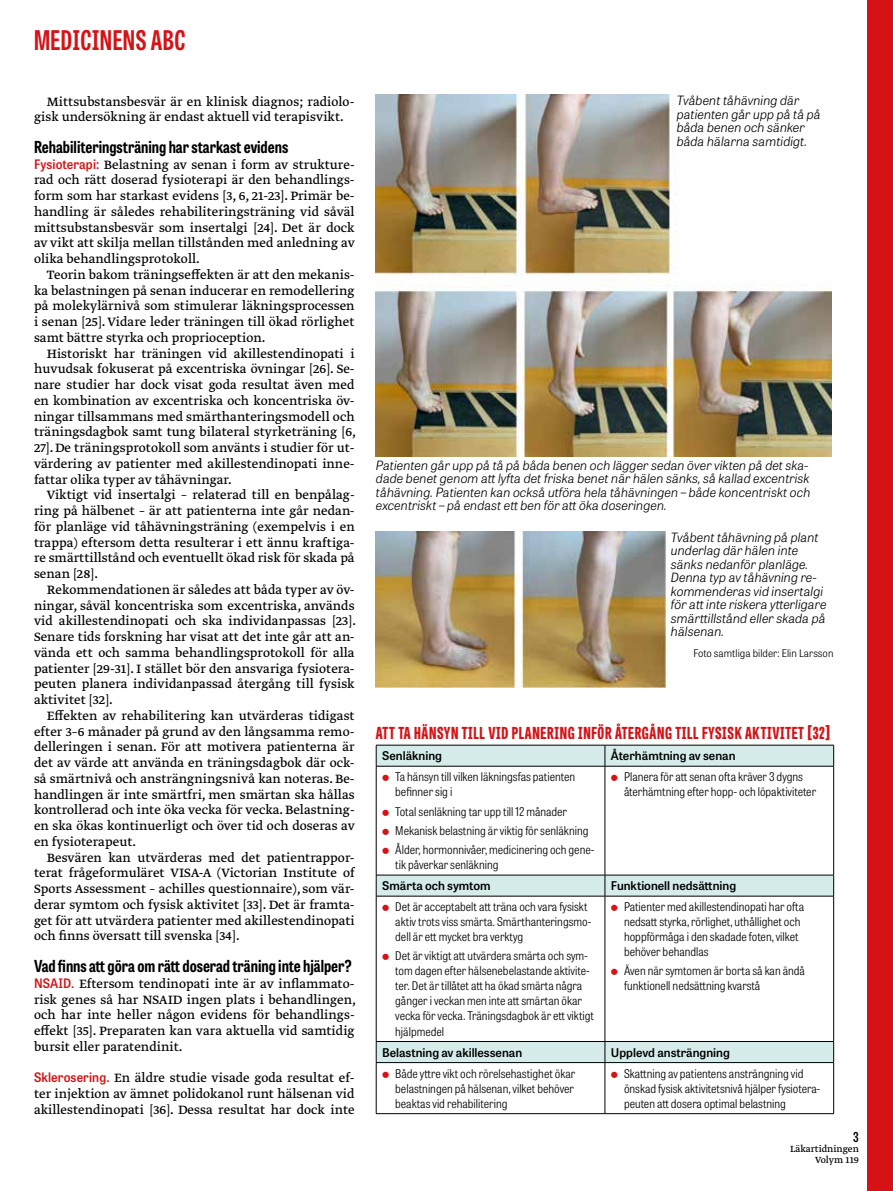
<style>
.page{position:relative;width:893px;height:1191px;background:#fff}
.page>*{position:absolute;margin:0;border:0;box-sizing:border-box;transform-origin:0 0}
.t1{font:700 27px "Tablet Gothic Compressed";letter-spacing:.02em;color:#d51317}
.t2{font:700 16.5px "Tablet Gothic Condensed";color:#000}
.t3{font:800 16.5px "Tablet Gothic Compressed";letter-spacing:.04em;color:#d51317}
.t4{font:14.25px/15.8px "Greta Text Pro Regular Min";color:#000;text-align:justify}
.t5{font:600 13.5px "Tablet Gothic Condensed";color:#000}
.t6{font:italic 300 12.75px/13.5px "Tablet Gothic";color:#000}
.t7{font:300 semi-condensed 12px/15px "Tablet Gothic";color:#000}
.t8{font:600 12px "Tablet Gothic";color:#000}
.t9{font:300 10.5px "Tablet Gothic Narrow";letter-spacing:.005em;color:#000}
.t10{font:10.5px/10.5px "Greta Text Pro";color:#000;text-align:right}
.s1{font-family:"Tablet Gothic Narrow";font-weight:600;font-size:13.05px;color:#d51317}
</style>
<div class="page">
<div style="left:867px;top:0;width:26px;height:1191px;background:#d51317"></div>
<img style="left:376px;top:95px;width:456px;height:361px">
<img style="left:376px;top:532px;width:292px;height:155px">
<svg style="left:377px;top:746px;width:456px;height:316px"></svg>
<hr style="left:376px;top:745px;width:229px;height:1px;background:#000">
<svg style="left:376px;top:745px;width:1px;height:21px"></svg>
<hr style="left:605px;top:745px;width:229px;height:1px;background:#000">
<svg style="left:605px;top:745px;width:1px;height:21px"></svg>
<svg style="left:833px;top:745px;width:1px;height:21px"></svg>
<hr style="left:376px;top:766px;width:229px;height:1px;background:#000">
<hr style="left:376px;top:766px;width:1px;height:109px;background:#000">
<hr style="left:605px;top:766px;width:229px;height:1px;background:#000">
<hr style="left:605px;top:766px;width:1px;height:109px;background:#000">
<hr style="left:833px;top:766px;width:1px;height:109px;background:#000">
<hr style="left:376px;top:875px;width:229px;height:1px;background:#000">
<svg style="left:376px;top:875px;width:1px;height:21px"></svg>
<hr style="left:605px;top:875px;width:229px;height:1px;background:#000">
<svg style="left:605px;top:875px;width:1px;height:21px"></svg>
<svg style="left:833px;top:875px;width:1px;height:21px"></svg>
<hr style="left:376px;top:896px;width:229px;height:1px;background:#000">
<hr style="left:376px;top:896px;width:1px;height:145px;background:#000">
<hr style="left:605px;top:896px;width:229px;height:1px;background:#000">
<hr style="left:605px;top:896px;width:1px;height:145px;background:#000">
<hr style="left:833px;top:896px;width:1px;height:145px;background:#000">
<hr style="left:376px;top:1041px;width:229px;height:1px;background:#000">
<svg style="left:376px;top:1042px;width:1px;height:20px"></svg>
<hr style="left:605px;top:1041px;width:229px;height:1px;background:#000">
<svg style="left:605px;top:1042px;width:1px;height:20px"></svg>
<svg style="left:833px;top:1041px;width:1px;height:21px"></svg>
<hr style="left:376px;top:1062px;width:229px;height:1px;background:#000">
<hr style="left:376px;top:1062px;width:1px;height:51px;background:#000">
<hr style="left:605px;top:1062px;width:229px;height:1px;background:#000">
<hr style="left:605px;top:1062px;width:1px;height:51px;background:#000">
<hr style="left:833px;top:1062px;width:1px;height:51px;background:#000">
<hr style="left:376px;top:1113px;width:229px;height:1px;background:#000">
<hr style="left:605px;top:1113px;width:229px;height:1px;background:#000">
<svg style="left:383px;top:775px;width:6px;height:6px"></svg>
<svg style="left:383px;top:809px;width:6px;height:6px"></svg>
<svg style="left:383px;top:828px;width:6px;height:6px"></svg>
<svg style="left:383px;top:847px;width:6px;height:7px"></svg>
<svg style="left:611px;top:775px;width:7px;height:6px"></svg>
<svg style="left:383px;top:905px;width:6px;height:6px"></svg>
<svg style="left:383px;top:954px;width:6px;height:6px"></svg>
<svg style="left:611px;top:905px;width:7px;height:6px"></svg>
<svg style="left:611px;top:969px;width:7px;height:6px"></svg>
<h1 class="t1" style="left:34px;top:22px;width:153px">MEDICINENS ABC</h1>
<p class="t4" style="left:34px;top:94px;width:322px;text-indent:13px">Mittsubstansbesvär är en klinisk diagnos; radiolo&shy;gisk undersökning är endast aktuell vid terapisvikt.</p>
<p class="t2" style="left:34px;top:135px;width:256px">Rehabiliteringsträning har starkast evidens</p>
<p class="t4" style="left:34px;top:157px;width:322px"><span class="s1">Fysioterapi:</span> Belastning av senan i form av strukture&shy;rad och rätt doserad fysioterapi är den behandlings&shy;form som har starkast evidens [3, 6, 21-23]. Primär be&shy;handling är således rehabiliteringsträning vid såväl mittsubstansbesvär som insertalgi [24]. Det är dock av vikt att skilja mellan tillstånden med anledning av olika behandlingsprotokoll.</p>
<p class="t4" style="left:34px;top:267px;width:322px;text-indent:13px">Teorin bakom träningseffekten är att den mekanis&shy;ka belastningen på senan inducerar en remodellering på molekylärnivå som stimulerar läkningsprocessen i senan [25]. Vidare leder träningen till ökad rörlighet samt bättre styrka och proprioception.</p>
<p class="t4" style="left:34px;top:346px;width:324px;text-indent:13px">Historiskt har träningen vid akillestendinopati i huvudsak fokuserat på excentriska övningar [26]. Se&shy;nare studier har dock visat goda resultat även med en kombination av excentriska och koncentriska öv&shy;ningar tillsammans med smärthanteringsmodell och träningsdagbok samt tung bilateral styrketräning [6, 27]. De träningsprotokoll som använts i studier för ut&shy;värdering av patienter med akillestendinopati inne&shy;fattar olika typer av tåhävningar.</p>
<p class="t4" style="left:34px;top:488px;width:322px;text-indent:13px">Viktigt vid insertalgi – relaterad till en benpålag&shy;ring på hälbenet – är att patienterna inte går nedan&shy;för planläge vid tåhävningsträning (exempelvis i en trappa) eftersom detta resulterar i ett ännu kraftiga&shy;re smärttillstånd och eventuellt ökad risk för skada på senan [28].</p>
<p class="t4" style="left:34px;top:582px;width:324px;text-indent:13px">Rekommendationen är således att båda typer av öv&shy;ningar, såväl koncentriska som excentriska, används vid akillestendinopati och ska individanpassas [23].<br>Senare tids forskning har visat att det inte går att an&shy;vända ett och samma behandlingsprotokoll för alla patienter [29-31]. I stället bör den ansvariga fysiotera&shy;peuten planera individanpassad återgång till fysisk aktivitet [32].</p>
<p class="t4" style="left:34px;top:708px;width:322px;text-indent:13px">Effekten av rehabilitering kan utvärderas tidigast efter 3–6 månader på grund av den långsamma remo&shy;delleringen i senan. För att motivera patienterna är det av värde att använda en träningsdagbok där ock&shy;så smärtnivå och ansträngningsnivå kan noteras. Be&shy;handlingen är inte smärtfri, men smärtan ska hållas kontrollerad och inte öka vecka för vecka. Belastning&shy;en ska ökas kontinuerligt och över tid och doseras av en fysioterapeut.</p>
<p class="t4" style="left:34px;top:850px;width:322px;text-indent:13px">Besvären kan utvärderas med det patientrappor&shy;terat frågeformuläret VISA-A (Victorian Institute of Sports Assessment – achilles questionnaire), som vär&shy;derar symtom och fysisk aktivitet [33]. Det är framta&shy;get för att utvärdera patienter med akillestendinopati och finns översatt till svenska [34].</p>
<p class="t2" style="left:34px;top:954px;width:320px">Vad finns att göra om rätt doserad träning inte hjälper?</p>
<p class="t4" style="left:34px;top:976px;width:324px"><span class="s1">NSAID.</span> Eftersom tendinopati inte är av inflammato&shy;risk genes så har NSAID ingen plats i behandlingen, och har inte heller någon evidens för behandlings&shy;effekt [35]. Preparaten kan vara aktuella vid samtidig bursit eller paratendinit.</p>
<p class="t4" style="left:34px;top:1070px;width:322px"><span class="s1">Sklerosering.</span> En äldre studie visade goda resultat ef&shy;ter injektion av ämnet polidokanol runt hälsenan vid akillestendinopati [36]. Dessa resultat har dock inte</p>
<p class="t6" style="left:677px;top:93px;width:145px">Tvåbent tåhävning där patienten går upp på tå på båda benen och sänker båda hälarna samtidigt.</p>
<p class="t6" style="left:376px;top:458px;width:436px">Patienten går upp på tå på båda benen och lägger sedan över vikten på det ska&shy;dade benet genom att lyfta det friska benet när hälen sänks, så kallad excentrisk tåhävning. Patienten kan också utföra hela tåhävningen – både koncentriskt och excentriskt – på endast ett ben för att öka doseringen.</p>
<p class="t6" style="left:671px;top:529px;width:157px">Tvåbent tåhävning på plant underlag där hälen inte sänks nedanför planläge.<br>Denna typ av tåhävning re&shy;kommenderas vid insertalgi för att inte riskera ytterligare smärttillstånd eller skada på hälsenan.</p>
<p class="t9" style="left:693px;top:645px;width:142px">Foto samtliga bilder: Elin Larsson</p>
<p class="t3" style="left:376px;top:721px;width:456px">ATT TA HÄNSYN TILL VID PLANERING INFÖR ÅTERGÅNG TILL FYSISK AKTIVITET [32]</p>
<p class="t8" style="left:382px;top:747px;width:61px">Senläkning</p>
<p class="t8" style="left:611px;top:747px;width:126px">Återhämtning av senan</p>
<p class="t7" style="left:395px;top:769px;width:181px">Ta hänsyn till vilken läkningsfas patienten befinner sig i</p>
<p class="t7" style="left:395px;top:801px;width:201px;line-height:19.2px">Total senläkning tar upp till 12 månader<br>Mekanisk belastning är viktig för senläkning<br>Ålder, hormonnivåer, medicinering och gene-</p>
<p class="t7" style="left:395px;top:856px;width:105px">tik påverkar senläkning</p>
<p class="t7" style="left:624px;top:769px;width:194px">Planera för att senan ofta kräver 3 dygns återhämtning efter hopp- och löpaktiviteter</p>
<p class="t8" style="left:382px;top:877px;width:110px">Smärta och symtom</p>
<p class="t8" style="left:611px;top:877px;width:127px">Funktionell nedsättning</p>
<p class="t7" style="left:395px;top:899px;width:198px">Det är acceptabelt att träna och vara fysiskt aktiv trots viss smärta. Smärthanteringsmo&shy;dell är ett mycket bra verktyg</p>
<p class="t7" style="left:395px;top:948px;width:200px">Det är viktigt att utvärdera smärta och sym&shy;tom dagen efter hälsenebelastande aktivite&shy;ter. Det är tillåtet att ha ökad smärta några gånger i veckan men inte att smärtan ökar vecka för vecka. Träningsdagbok är ett viktigt hjälpmedel</p>
<p class="t7" style="left:624px;top:899px;width:182px">Patienter med akillestendinopati har ofta nedsatt styrka, rörlighet, uthållighet och hoppförmåga i den skadade foten, vilket behöver behandlas</p>
<p class="t7" style="left:624px;top:963px;width:183px">Även när symtomen är borta så kan ändå funktionell nedsättning kvarstå</p>
<p class="t8" style="left:382px;top:1043px;width:142px">Belastning av akillessenan</p>
<p class="t8" style="left:611px;top:1043px;width:120px">Upplevd ansträngning</p>
<p class="t7" style="left:395px;top:1065px;width:182px;text-align:justify">Både yttre vikt och rörelsehastighet ökar belastningen på hälsenan, vilket behöver beaktas vid rehabilitering</p>
<p class="t7" style="left:624px;top:1065px;width:198px">Skattning av patientens ansträngning vid önskad fysisk aktivitetsnivå hjälper fysiotera&shy;peuten att dosera optimal belastning</p>
<p class="t5" style="left:853px;top:1127px;width:7px">3</p>
<p class="t10" style="left:790px;top:1144px;width:70px">Läkartidningen<br>Volym 119</p>
</div>
